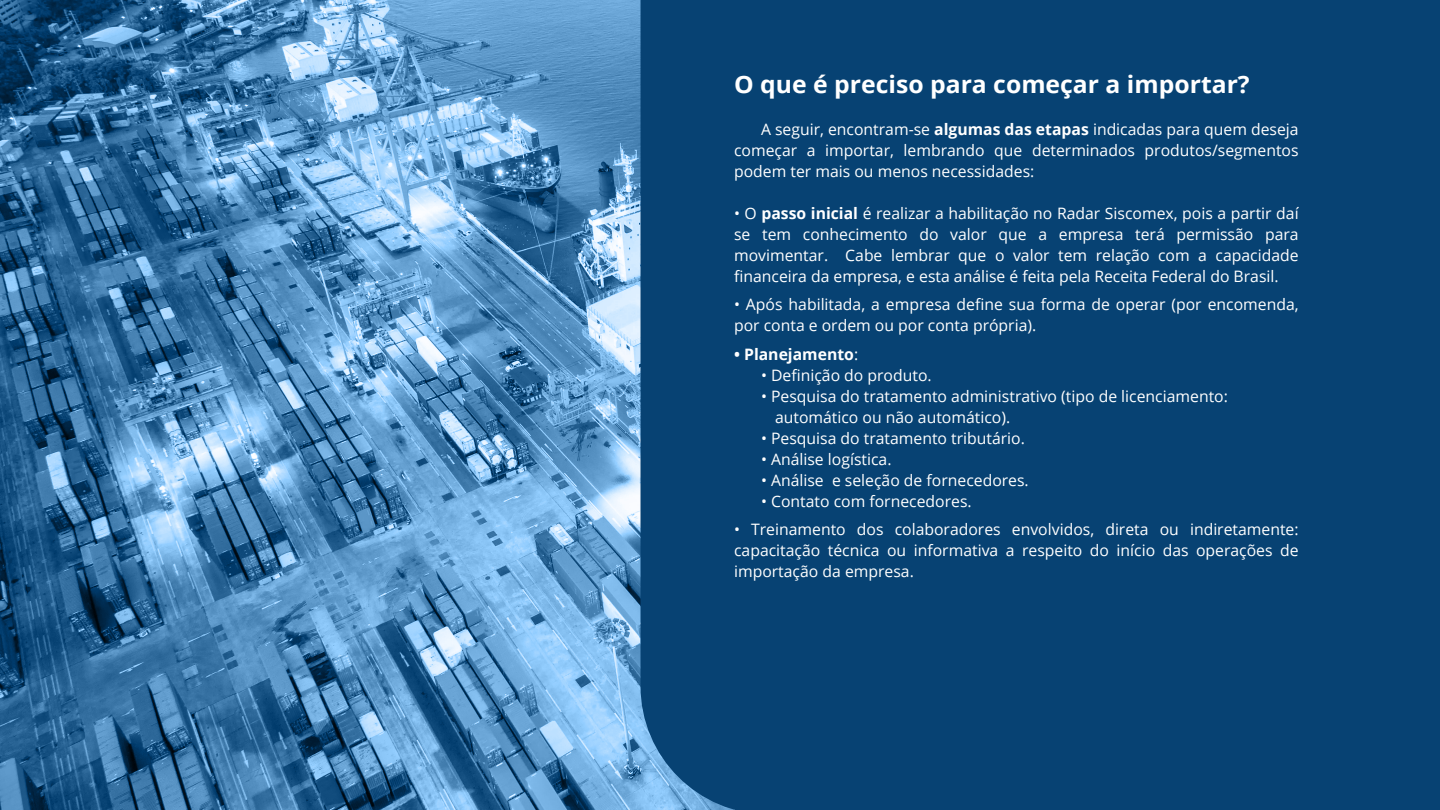
<style>
.page{position:relative;width:1440px;height:810px;background:#fff}
.page>*{position:absolute;margin:0;border:0;box-sizing:border-box;transform-origin:0 0}
.t1{font:700 24px "Open Sans";color:#fff}
.t2{font:15.75px/21px "Open Sans";color:#fff;text-align:justify}
.t3{font:700 15.75px "Open Sans";color:#fff}
.s1{font-weight:700}
.s2{font-weight:400}
</style>
<div class="page">
<svg style="left:0;top:0;width:641px;height:810px;background:#5189b8"></svg>
<div style="left:641px;top:0;width:799px;height:810px;background:#074273"></div>
<h1 class="t1" style="left:734px;top:67px;width:517px">O que é preciso para começar a importar?</h1>
<p class="t2" style="left:734px;top:118px;width:566px;text-indent:27px">A seguir, encontram-se <span class="s1">algumas das etapas</span> indicadas para quem deseja começar a importar, lembrando que determinados produtos/segmentos podem ter mais ou menos necessidades:</p>
<p class="t2" style="left:734px;top:202px;width:566px">• O <span class="s1">passo inicial</span> é realizar a habilitação no Radar Siscomex, pois a partir daí se tem conhecimento do valor que a empresa terá permissão para movimentar. Cabe lembrar que o valor tem relação com a capacidade financeira da empresa, e esta análise é feita pela Receita Federal do Brasil.</p>
<p class="t2" style="left:734px;top:294px;width:566px">• Após habilitada, a empresa define sua forma de operar (por encomenda, por conta e ordem ou por conta própria).</p>
<p class="t3" style="left:734px;top:343px;width:126px">• Planejamento<span class="s2">:</span></p>
<p class="t2" style="left:761px;top:364px;width:172px">• Definição do produto.</p>
<p class="t2" style="left:775px;top:385px;width:454px;text-indent:-14px">• Pesquisa do tratamento administrativo (tipo de licenciamento: automático ou não automático).</p>
<p class="t2" style="left:761px;top:427px;width:265px">• Pesquisa do tratamento tributário.</p>
<p class="t2" style="left:761px;top:448px;width:132px">• Análise logística.</p>
<p class="t2" style="left:761px;top:469px;width:269px">• Análise e seleção de fornecedores.</p>
<p class="t2" style="left:761px;top:490px;width:212px">• Contato com fornecedores.</p>
<p class="t2" style="left:734px;top:519px;width:566px">• Treinamento dos colaboradores envolvidos, direta ou indiretamente: capacitação técnica ou informativa a respeito do início das operações de importação da empresa.</p>
</div>
